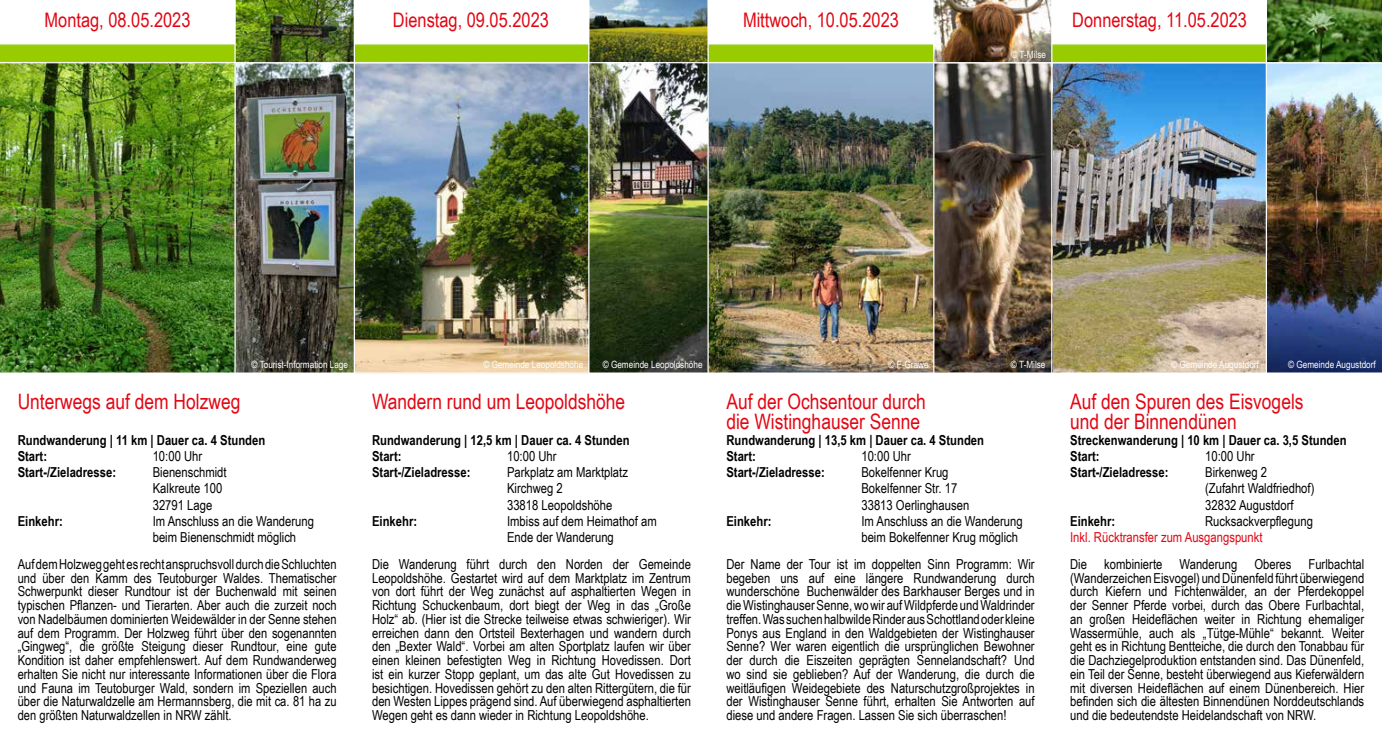
<style>
.page{position:relative;width:1382px;height:745px;background:#fff}
.page>*{position:absolute;margin:0;border:0;box-sizing:border-box;transform-origin:0 0}
.t1{font:21.25px/20px "Arial Narrow";color:#e30613}
.t2{font:20px "Arial Narrow";color:#e30613}
.t3{font:13.75px/13.8px "Arial Narrow";color:#000}
.t4{font:700 13.75px/16.2px "Arial Narrow";color:#000}
.t5{font:13.75px "Arial Narrow";color:#e30613}
.t6{font:10px "Arial Narrow";color:#fff}
</style>
<div class="page">
<img style="left:0;top:63px;width:588px;height:309px">
<img style="left:709px;top:63px;width:673px;height:309px">
<svg style="left:0;top:44px;width:1266px;height:18px;background:#9bcd0b"></svg>
<img style="left:236px;top:0;width:118px;height:62px">
<img style="left:1267px;top:0;width:115px;height:62px">
<img style="left:589px;top:0;width:118px;height:372px">
<hr style="left:234px;top:0;width:2px;height:375px;background:#fff">
<hr style="left:354px;top:0;width:1px;height:376px;background:#fff">
<hr style="left:588px;top:0;width:1px;height:376px;background:#fff">
<hr style="left:707px;top:0;width:2px;height:375px;background:#fff">
<img style="left:934px;top:0;width:117px;height:62px">
<hr style="left:1051px;top:0;width:1px;height:379px;background:#fff">
<hr style="left:933px;top:0;width:1px;height:376px;background:#fff">
<hr style="left:1266px;top:0;width:1px;height:379px;background:#fff">
<hr style="left:0;top:62px;width:1382px;height:1px;background:#fff">
<h2 class="t2" style="left:45px;top:6px;width:147px">Montag, 08.05.2023</h2>
<h2 class="t2" style="left:393px;top:6px;width:157px">Dienstag, 09.05.2023</h2>
<h2 class="t2" style="left:743px;top:6px;width:157px">Mittwoch, 10.05.2023</h2>
<h2 class="t2" style="left:1072px;top:6px;width:176px">Donnerstag, 11.05.2023</h2>
<p class="t6" style="left:1011px;top:47px;width:36px">© T-Milse</p>
<p class="t6" style="left:251px;top:357px;width:98px">© Tourist-Information Lage</p>
<p class="t6" style="left:483px;top:357px;width:101px">© Gemeinde Leopoldshöhe</p>
<p class="t6" style="left:603px;top:357px;width:101px">© Gemeinde Leopoldshöhe</p>
<p class="t6" style="left:888px;top:357px;width:42px">© F-Grawe</p>
<p class="t6" style="left:1011px;top:357px;width:36px">© T-Milse</p>
<p class="t6" style="left:1171px;top:357px;width:89px">© Gemeinde Augustdorf</p>
<p class="t6" style="left:1288px;top:357px;width:89px">© Gemeinde Augustdorf</p>
<h1 class="t1" style="left:18px;top:391px;width:224px">Unterwegs auf dem Holzweg</h1>
<p class="t4" style="left:18px;top:430px;width:249px">Rundwanderung | 11 km | Dauer ca. 4 Stunden<br>Start:</p>
<p class="t3" style="left:153px;top:448px;width:51px">10:00 Uhr</p>
<h1 class="t1" style="left:372px;top:391px;width:255px">Wandern rund um Leopoldshöhe</h1>
<h1 class="t1" style="left:726px;top:391px;width:201px">Auf der Ochsentour durch die Wistinghauser Senne</h1>
<h1 class="t1" style="left:1070px;top:391px;width:235px">Auf den Spuren des Eisvogels und der Binnendünen</h1>
<p class="t4" style="left:372px;top:430px;width:259px">Rundwanderung | 12,5 km | Dauer ca. 4 Stunden<br>Start:</p>
<p class="t4" style="left:726px;top:430px;width:259px">Rundwanderung | 13,5 km | Dauer ca. 4 Stunden<br>Start:</p>
<p class="t4" style="left:1070px;top:430px;width:278px">Streckenwanderung | 10 km | Dauer ca. 3,5 Stunden<br>Start:</p>
<p class="t3" style="left:507px;top:448px;width:51px">10:00 Uhr</p>
<p class="t3" style="left:861px;top:448px;width:51px">10:00 Uhr</p>
<p class="t3" style="left:1205px;top:448px;width:51px">10:00 Uhr</p>
<p class="t4" style="left:18px;top:463px;width:100px">Start-/Zieladresse:</p>
<p class="t3" style="left:153px;top:463px;width:75px;line-height:16.2px">Bienenschmidt<br>Kalkreute 100<br>32791 Lage</p>
<p class="t4" style="left:18px;top:512px;width:47px">Einkehr:</p>
<p class="t3" style="left:153px;top:512px;width:163px;line-height:16.2px">Im Anschluss an die Wanderung beim Bienenschmidt möglich</p>
<p class="t4" style="left:372px;top:463px;width:100px">Start-/Zieladresse:</p>
<p class="t3" style="left:507px;top:463px;width:122px;line-height:16.2px">Parkplatz am Marktplatz<br>Kirchweg 2<br>33818 Leopoldshöhe</p>
<p class="t4" style="left:372px;top:512px;width:47px">Einkehr:</p>
<p class="t3" style="left:507px;top:512px;width:151px;line-height:16.2px">Imbiss auf dem Heimathof am<br>Ende der Wanderung</p>
<p class="t4" style="left:726px;top:463px;width:100px">Start-/Zieladresse:</p>
<p class="t3" style="left:861px;top:463px;width:109px;line-height:16.2px">Bokelfenner Krug<br>Bokelfenner Str. 17<br>33813 Oerlinghausen</p>
<p class="t4" style="left:726px;top:512px;width:47px">Einkehr:</p>
<p class="t3" style="left:861px;top:512px;width:163px;line-height:16.2px">Im Anschluss an die Wanderung beim Bokelfenner Krug möglich</p>
<p class="t4" style="left:1070px;top:463px;width:100px">Start-/Zieladresse:</p>
<p class="t3" style="left:1205px;top:463px;width:111px;line-height:16.2px">Birkenweg 2<br>(Zufahrt Waldfriedhof)<br>32832 Augustdorf</p>
<p class="t4" style="left:1070px;top:512px;width:47px">Einkehr:</p>
<p class="t3" style="left:1205px;top:513px;width:109px">Rucksackverpflegung</p>
<p class="t5" style="left:1070px;top:527px;width:194px">Inkl. Rücktransfer zum Ausgangspunkt</p>
<p class="t3" style="left:18px;top:556px;width:320px;text-align:justify">Auf dem Holzweg geht es recht anspruchsvoll durch die Schluchten und über den Kamm des Teutoburger Waldes. Thematischer Schwerpunkt dieser Rundtour ist der Buchenwald mit seinen typischen Pflanzen- und Tierarten. Aber auch die zurzeit noch von Nadelbäumen dominierten Weidewälder in der Senne stehen auf dem Programm. Der Holzweg führt über den sogenannten „Gingweg“, die größte Steigung dieser Rundtour, eine gute Kondition ist daher empfehlenswert. Auf dem Rundwanderweg erhalten Sie nicht nur interessante Informationen über die Flora und Fauna im Teutoburger Wald, sondern im Speziellen auch über die Naturwaldzelle am Hermannsberg, die mit ca. 81 ha zu den größten Naturwaldzellen in NRW zählt.</p>
<p class="t3" style="left:372px;top:556px;width:320px;text-align:justify">Die Wanderung führt durch den Norden der Gemeinde Leopoldshöhe. Gestartet wird auf dem Marktplatz im Zentrum von dort führt der Weg zunächst auf asphaltierten Wegen in Richtung Schuckenbaum, dort biegt der Weg in das „Große Holz“ ab. (Hier ist die Strecke teilweise etwas schwieriger). Wir erreichen dann den Ortsteil Bexterhagen und wandern durch den „Bexter Wald“. Vorbei am alten Sportplatz laufen wir über einen kleinen befestigten Weg in Richtung Hovedissen. Dort ist ein kurzer Stopp geplant, um das alte Gut Hovedissen zu besichtigen. Hovedissen gehört zu den alten Rittergütern, die für den Westen Lippes prägend sind. Auf überwiegend asphaltierten Wegen geht es dann wieder in Richtung Leopoldshöhe.</p>
<p class="t3" style="left:726px;top:556px;width:310px;text-align:justify">Der Name der Tour ist im doppelten Sinn Programm: Wir begeben uns auf eine längere Rundwanderung durch wunderschöne Buchenwälder des Barkhauser Berges und in die Wistinghauser Senne, wo wir auf Wildpferde und Waldrinder treffen. Was suchen halbwilde Rinder aus Schottland oder kleine Ponys aus England in den Waldgebieten der Wistinghauser Senne? Wer waren eigentlich die ursprünglichen Bewohner der durch die Eiszeiten geprägten Sennelandschaft? Und wo sind sie geblieben? Auf der Wanderung, die durch die weitläufigen Weidegebiete des Naturschutzgroßprojektes in der Wistinghauser Senne führt, erhalten Sie Antworten auf diese und andere Fragen. Lassen Sie sich überraschen!</p>
<p class="t3" style="left:1070px;top:556px;width:296px;text-align:justify">Die kombinierte Wanderung Oberes Furlbachtal (Wanderzeichen Eisvogel) und Dünenfeld führt überwiegend durch Kiefern und Fichtenwälder, an der Pferdekoppel der Senner Pferde vorbei, durch das Obere Furlbachtal, an großen Heideflächen weiter in Richtung ehemaliger Wassermühle, auch als „Tütge-Mühle“ bekannt. Weiter geht es in Richtung Bentteiche, die durch den Tonabbau für die Dachziegelproduktion entstanden sind. Das Dünenfeld, ein Teil der Senne, besteht überwiegend aus Kieferwäldern mit diversen Heideflächen auf einem Dünenbereich. Hier befinden sich die ältesten Binnendünen Norddeutschlands und die bedeutendste Heidelandschaft von NRW.</p>
</div>
